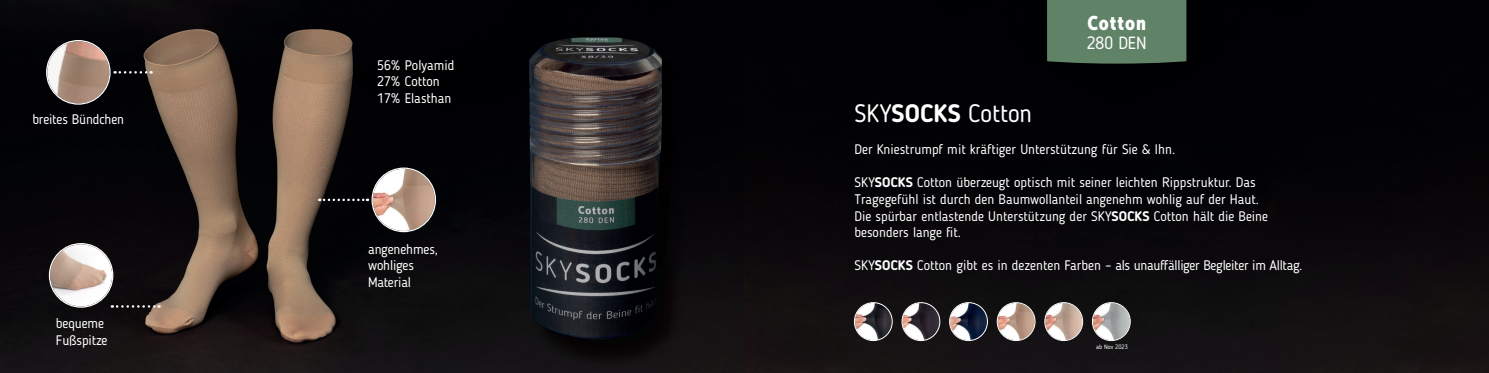
<style>
.page{position:relative;width:1489px;height:373px;background:#fff}
.page>*{position:absolute;margin:0;border:0;box-sizing:border-box;transform-origin:0 0}
.t1{font:25px "Blogger Sans";color:#fff}
.t2{font:19.62px "Museo Sans Cond 900";letter-spacing:.05em;color:#fff}
.t3{font:17.5px "Blogger Sans";color:#fff}
.t4{font:13.75px/16.5px "Blogger Sans";color:#fff}
.t5{font:13.75px "Blogger Sans";letter-spacing:-.02em;color:#fff}
.t6{font:6.25px "Blogger Sans";color:#fff}
.s1{font-weight:700}
</style>
<div class="page">
<img style="left:0;top:0;width:744px;height:372px">
<img style="left:530px;top:38px;width:159px;height:330px">
<img style="left:529px;top:37px;width:133px;height:305px">
<svg style="left:115px;top:71px;width:37px;height:2px"></svg>
<svg style="left:319px;top:198px;width:49px;height:3px"></svg>
<svg style="left:112px;top:304px;width:47px;height:3px"></svg>
<img style="left:47px;top:41px;width:62px;height:62px;border-radius:31px">
<div style="left:46px;top:40px;width:65px;height:64px;border:1px solid #fff;border-radius:50%"></div>
<img style="left:50px;top:244px;width:62px;height:62px;border-radius:31px">
<div style="left:49px;top:242px;width:64px;height:65px;border:1px solid #fff;border-radius:50%"></div>
<img style="left:373px;top:168px;width:62px;height:62px;border-radius:31px">
<div style="left:371px;top:167px;width:65px;height:65px;border:1px solid #fff;border-radius:50%"></div>
<div style="left:744px;top:0;width:372px;height:372px;background:linear-gradient(to bottom,#000,#181516)"></div>
<div style="left:1115px;top:0;width:373px;height:372px;background:linear-gradient(to bottom,#000,#151113)"></div>
<div style="left:1047px;top:0;width:139px;height:63px;background:#608267"></div>
<img style="left:854px;top:302px;width:37px;height:37px;border-radius:19px">
<div style="left:854px;top:302px;width:38px;height:38px;border:1px solid #fff;border-radius:50%"></div>
<img style="left:902px;top:302px;width:37px;height:37px;border-radius:19px">
<div style="left:901px;top:302px;width:39px;height:38px;border:1px solid #fff;border-radius:50%"></div>
<img style="left:949px;top:302px;width:38px;height:37px;border-radius:19px">
<div style="left:949px;top:302px;width:38px;height:38px;border:1px solid #fff;border-radius:50%"></div>
<img style="left:997px;top:302px;width:37px;height:37px;border-radius:19px">
<div style="left:996px;top:302px;width:39px;height:38px;border:1px solid #fff;border-radius:50%"></div>
<img style="left:1045px;top:302px;width:37px;height:37px;border-radius:19px">
<div style="left:1044px;top:302px;width:38px;height:38px;border:1px solid #fff;border-radius:50%"></div>
<img style="left:1092px;top:302px;width:37px;height:37px;border-radius:19px">
<div style="left:1092px;top:302px;width:38px;height:38px;border:1px solid #fff;border-radius:50%"></div>
<p class="t4" style="left:32px;top:111px;width:93px">breites Bündchen</p>
<p class="t4" style="left:56px;top:314px;width:53px">bequeme<br>Fußspitze</p>
<p class="t4" style="left:377px;top:56px;width:79px">56% Polyamid<br>27% Cotton<br>17% Elasthan</p>
<p class="t4" style="left:368px;top:240px;width:71px">angenehmes, wohliges<br>Material</p>
<h1 class="t1" style="left:854px;top:98px;width:179px">SKY<span class="s1">SOCKS</span> Cotton</h1>
<h2 class="t2" style="left:1087px;top:12px;width:60px">Cotton</h2>
<p class="t3" style="left:1086px;top:33px;width:61px">280 DEN</p>
<p class="t4" style="left:854px;top:141px;width:322px">Der Kniestrumpf mit kräftiger Unterstützung für Sie &amp; Ihn.</p>
<p class="t4" style="left:854px;top:174px;width:415px">SKY<span class="s1">SOCKS</span> Cotton überzeugt optisch mit seiner leichten Rippstruktur. Das Tragegefühl ist durch den Baumwollanteil angenehm wohlig auf der Haut.<br>Die spürbar entlastende Unterstützung der SKY<span class="s1">SOCKS</span> Cotton hält die Beine besonders lange fit.</p>
<p class="t5" style="left:854px;top:257px;width:449px">SKY<span class="s1">SOCKS</span> Cotton gibt es in dezenten Farben – als unauffälliger Begleiter im Alltag.</p>
<p class="t6" style="left:1096px;top:342px;width:33px">ab Nov 2023</p>
</div>
